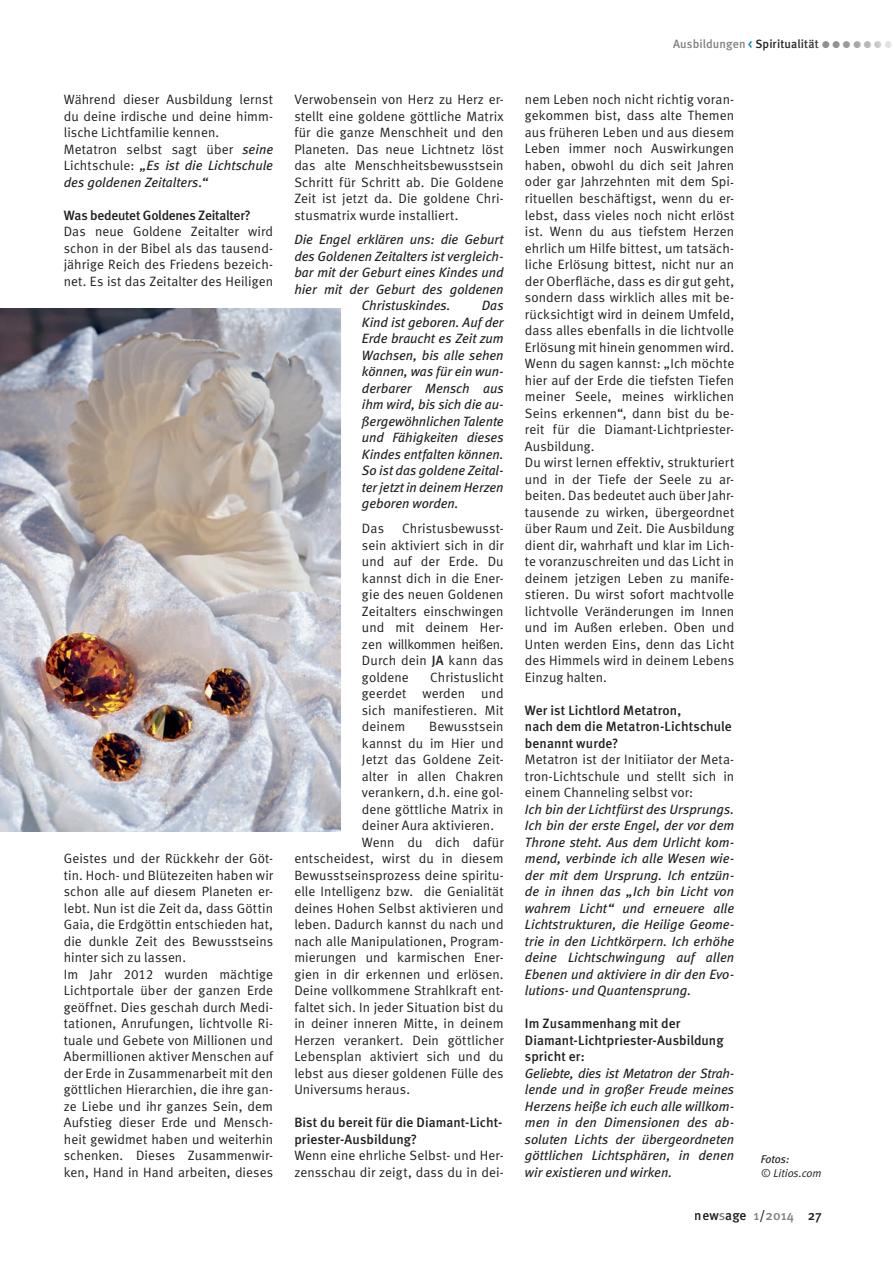
<style>
.page{position:relative;width:893px;height:1263px;background:#fff}
.page>*{position:absolute;margin:0;border:0;box-sizing:border-box;transform-origin:0 0}
.t1{font:13.5px/16.5px "Meta Normal LF";letter-spacing:.005em;color:#231f20;text-align:justify}
.t2{font:italic 13.5px/16.5px "Meta Book LF";color:#231f20;text-align:justify}
.t3{font:13.5px/16.5px "Meta Medium LF";letter-spacing:.005em;color:#231f20}
.t4{font:13.5px "Meta Medium LF";letter-spacing:-.02em;color:#231f20}
.t5{font:500 13.5px "Meta";letter-spacing:.01em;color:#231f20}
.t6{font:12px "Meta Medium LF";letter-spacing:.01em;color:#231f20}
.t7{font:italic 11.25px "Meta Normal LF";color:#231f20}
.t8{font:italic 11.25px "Meta Book LF";letter-spacing:-.005em;color:#231f20}
.s1{font-family:"Meta Normal LF";font-style:normal}
.s2{font-family:"Meta Medium LF"}
.s3{color:#808285}
.s4{color:#007ac0}
.s5{color:#7c7e81}
.s6{color:#76787b}
</style>
<div class="page">
<img style="left:1px;top:309px;width:340px;height:523px">
<p class="t1" style="left:64px;top:91px;width:211px">Während dieser Ausbildung lernst du deine irdische und deine himm&shy;lische Lichtfamilie kennen.</p>
<p class="t2" style="left:64px;top:141px;width:211px"><span class="s1">Metatron selbst sagt über</span> seine <span class="s1">Lichtschule:</span> „Es ist die Lichtschule des goldenen Zeitalters.“</p>
<p class="t4" style="left:64px;top:207px;width:189px">Was bedeutet Goldenes Zeitalter?</p>
<p class="t1" style="left:64px;top:223px;width:211px">Das neue Goldene Zeitalter wird schon in der Bibel als das tausend&shy;jährige Reich des Friedens bezeich&shy;net. Es ist das Zeitalter des Heiligen</p>
<p class="t1" style="left:64px;top:850px;width:211px">Geistes und der Rückkehr der Göt&shy;tin. Hoch- und Blütezeiten haben wir schon alle auf diesem Planeten er&shy;lebt. Nun ist die Zeit da, dass Göttin Gaia, die Erdgöttin entschieden hat, die dunkle Zeit des Bewusstseins hinter sich zu lassen.</p>
<p class="t1" style="left:64px;top:966px;width:211px">Im Jahr 2012 wurden mächtige Lichtportale über der ganzen Erde geöffnet. Dies geschah durch Medi&shy;tationen, Anrufungen, lichtvolle Ri&shy;tuale und Gebete von Millionen und Abermillionen aktiver Menschen auf der Erde in Zusammenarbeit mit den göttlichen Hierarchien, die ihre gan&shy;ze Liebe und ihr ganzes Sein, dem Aufstieg dieser Erde und Mensch&shy;heit gewidmet haben und weiterhin schenken. Dieses Zusammenwir&shy;ken, Hand in Hand arbeiten, dieses</p>
<p class="t1" style="left:294px;top:91px;width:211px">Verwobensein von Herz zu Herz er&shy;stellt eine goldene göttliche Matrix für die ganze Menschheit und den Planeten. Das neue Lichtnetz löst das alte Menschheitsbewusstsein Schritt für Schritt ab. Die Goldene Zeit ist jetzt da. Die goldene Chri&shy;stusmatrix wurde installiert.</p>
<p class="t2" style="left:294px;top:231px;width:211px">Die Engel erklären uns: die Geburt</p>
<p class="t2" style="left:294px;top:248px;width:211px">des Goldenen Zeitalters ist vergleich-</p>
<p class="t2" style="left:294px;top:264px;width:211px">bar mit der Geburt eines Kindes und</p>
<p class="t2" style="left:294px;top:281px;width:211px">hier mit der Geburt des goldenen</p>
<p class="t2" style="left:362px;top:297px;width:90px">Christuskindes.</p>
<p class="t2" style="left:362px;top:297px;width:143px;text-indent:120px">Das Kind ist geboren. Auf der Erde braucht es Zeit zum Wachsen, bis alle sehen können, was für ein wun&shy;derbarer Mensch aus ihm wird, bis sich die au&shy;ßergewöhnlichen Talente und Fähigkeiten dieses Kindes entfalten können.<br>So ist das goldene Zeital&shy;ter jetzt in deinem Herzen geboren worden.</p>
<p class="t1" style="left:362px;top:520px;width:24px">Das</p>
<p class="t1" style="left:362px;top:520px;width:143px;text-indent:40px">Christusbewusst&shy;sein aktiviert sich in dir und auf der Erde. Du kannst dich in die Ener&shy;gie des neuen Goldenen Zeitalters einschwingen und mit deinem Her&shy;zen willkommen heißen.<br>Durch dein <span class="s2">JA</span> kann das goldene</p>
<p class="t1" style="left:362px;top:668px;width:143px;text-indent:68px">Christuslicht geerdet werden und sich manifestieren. Mit deinem</p>
<p class="t1" style="left:362px;top:718px;width:143px;text-indent:67px">Bewusstsein kannst du im Hier und Jetzt das Goldene Zeit&shy;alter in allen Chakren verankern, d.h. eine gol&shy;dene göttliche Matrix in deiner Aura aktivieren.</p>
<p class="t1" style="left:294px;top:833px;width:211px;text-indent:68px">Wenn du dich dafür entscheidest, wirst du in diesem Bewusstseinsprozess deine spiritu&shy;elle Intelligenz bzw. die Genialität deines Hohen Selbst aktivieren und leben. Dadurch kannst du nach und nach alle Manipulationen, Program&shy;mierungen und karmischen Ener&shy;gien in dir erkennen und erlösen.<br>Deine vollkommene Strahlkraft ent&shy;faltet sich. In jeder Situation bist du in deiner inneren Mitte, in deinem Herzen verankert. Dein göttlicher Lebensplan aktiviert sich und du lebst aus dieser goldenen Fülle des Universums heraus.</p>
<p class="t3" style="left:294px;top:1114px;width:210px">Bist du bereit für die Diamant-Licht&shy;priester-Ausbildung?</p>
<p class="t1" style="left:294px;top:1147px;width:211px">Wenn eine ehrliche Selbst- und Her&shy;zensschau dir zeigt, dass du in dei-</p>
<p class="t6" style="left:673px;top:37px;width:221px"><span class="s3">Ausbildungen</span> <span class="s4">&lt;</span> Spiritualität <span class="s5">●</span><span class="s6">●●●●●●</span></p>
<p class="t1" style="left:525px;top:91px;width:211px">nem Leben noch nicht richtig voran&shy;gekommen bist, dass alte Themen aus früheren Leben und aus diesem Leben immer noch Auswirkungen haben, obwohl du dich seit Jahren oder gar Jahrzehnten mit dem Spi&shy;rituellen beschäftigst, wenn du er&shy;lebst, dass vieles noch nicht erlöst ist. Wenn du aus tiefstem Herzen ehrlich um Hilfe bittest, um tatsäch&shy;liche Erlösung bittest, nicht nur an der Oberfläche, dass es dir gut geht, sondern dass wirklich alles mit be&shy;rücksichtigt wird in deinem Umfeld, dass alles ebenfalls in die lichtvolle Erlösung mit hinein genommen wird.<br>Wenn du sagen kannst: „Ich möchte hier auf der Erde die tiefsten Tiefen meiner Seele, meines wirklichen Seins erkennen“, dann bist du be&shy;reit für die Diamant-Lichtpriester-Ausbildung.</p>
<p class="t1" style="left:525px;top:454px;width:211px">Du wirst lernen effektiv, strukturiert und in der Tiefe der Seele zu ar&shy;beiten. Das bedeutet auch über Jahr&shy;tausende zu wirken, übergeordnet über Raum und Zeit. Die Ausbildung dient dir, wahrhaft und klar im Lich&shy;te voranzuschreiten und das Licht in deinem jetzigen Leben zu manife&shy;stieren. Du wirst sofort machtvolle lichtvolle Veränderungen im Innen und im Außen erleben. Oben und Unten werden Eins, denn das Licht des Himmels wird in deinem Lebens Einzug halten.</p>
<p class="t3" style="left:525px;top:702px;width:158px">Wer ist Lichtlord Metatron,</p>
<p class="t3" style="left:525px;top:718px;width:208px">nach dem die Metatron-Lichtschule benannt wurde?</p>
<p class="t1" style="left:525px;top:751px;width:211px">Metatron ist der Initiiator der Meta&shy;tron-Lichtschule und stellt sich in einem Channeling selbst vor:</p>
<p class="t2" style="left:525px;top:801px;width:211px">Ich bin der Lichtfürst des Ursprungs.<br>Ich bin der erste Engel, der vor dem Throne steht. Aus dem Urlicht kom&shy;mend, verbinde ich alle Wesen wie&shy;der mit dem Ursprung. Ich entzün&shy;de in ihnen das „Ich bin Licht von wahrem Licht“ und erneuere alle Lichtstrukturen, die Heilige Geome&shy;trie in den Lichtkörpern. Ich erhöhe deine Lichtschwingung auf allen Ebenen und aktiviere in dir den Evo&shy;lutions- und Quantensprung.</p>
<p class="t3" style="left:525px;top:1015px;width:200px">Im Zusammenhang mit der<br>Diamant-Lichtpriester-Ausbildung spricht er:</p>
<p class="t2" style="left:525px;top:1065px;width:211px">Geliebte, dies ist Metatron der Strah&shy;lende und in großer Freude meines Herzens heiße ich euch alle willkom&shy;men in den Dimensionen des ab&shy;soluten Lichts der übergeordneten göttlichen Lichtsphären, in denen wir existieren und wirken.</p>
<p class="t5" style="left:695px;top:1208px;width:128px">new<span class="s3">s</span>age <span class="s3">1</span>/<span class="s3">2014</span> 27</p>
<p class="t8" style="left:761px;top:1153px;width:30px">Fotos:</p>
<p class="t7" style="left:761px;top:1166px;width:62px">© Litios.com</p>
</div>
